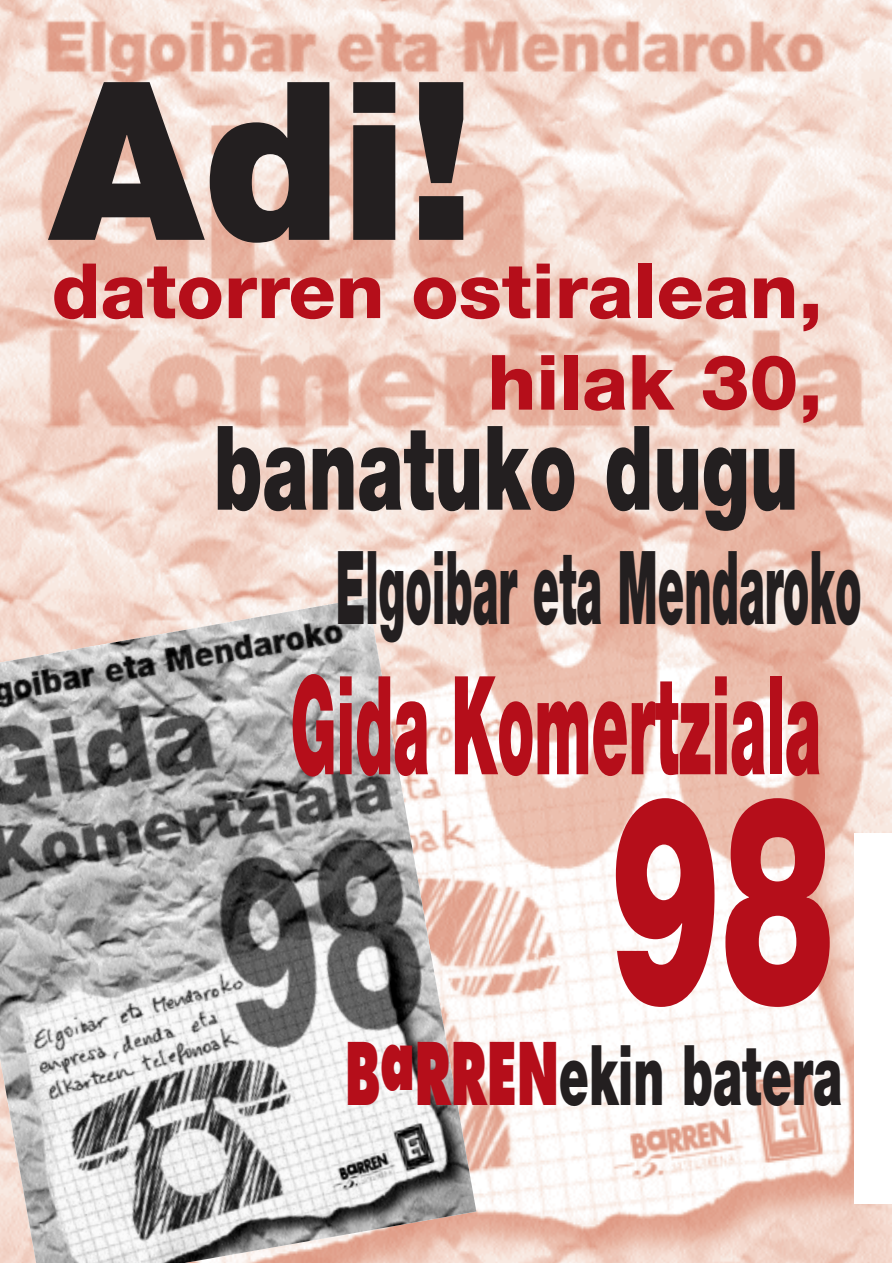
<style>
.page{position:relative;width:893px;height:1263px;background:#fff}
.page>*{position:absolute;margin:0;border:0;box-sizing:border-box;transform-origin:0 0}
.t1{font:900 293.1px "Helvetica Neue";color:#b50e1a;scale:.57 1}
.t2{font:900 220.8px "Helvetica Neue";color:#231f20;scale:.96 1}
.t3{font:900 137.1px "Helvetica Neue";color:#b50e1a;scale:.43 1}
.t4{font:900 117px "Helvetica Neue";color:#231f20;scale:.64 1}
.t5{font:900 102.15px "Helvetica Neue";color:#231f20;scale:.41 1}
.t6{font:900 83.7px "Helvetica Neue";color:#231f20;scale:.57 1}
.t7{font:800 76.35px/91.5px "Helvetica Neue";color:#b50e1a;text-align:right}
.s1{font-family:"Futura";font-weight:800;color:#b50e1a}
</style>
<div class="page">
<img style="left:0;top:0;width:891px;height:1263px">
<img style="left:0;top:598px;width:476px;height:665px">
<div style="left:855px;top:834px;width:38px;height:370px;background:#fff"></div>
<h2 class="t2" style="left:50px;top:82px;width:444px">Adi!</h2>
<p class="t7" style="left:52px;top:252px;width:773px">datorren ostiralean, hilak 30,</p>
<h3 class="t4" style="left:214px;top:426px;width:915px">banatuko dugu</h3>
<h3 class="t5" style="left:336px;top:551px;width:1284px">Elgoibar eta Mendaroko</h3>
<h3 class="t3" style="left:291px;top:676px;width:1235px">Gida Komertziala</h3>
<h1 class="t1" style="left:609px;top:795px;width:396px">98</h1>
<p class="t6" style="left:345px;top:1045px;width:874px"><span class="s1">B</span><sup>a</sup><span class="s1">RREN</span>ekin batera</p>
</div>
